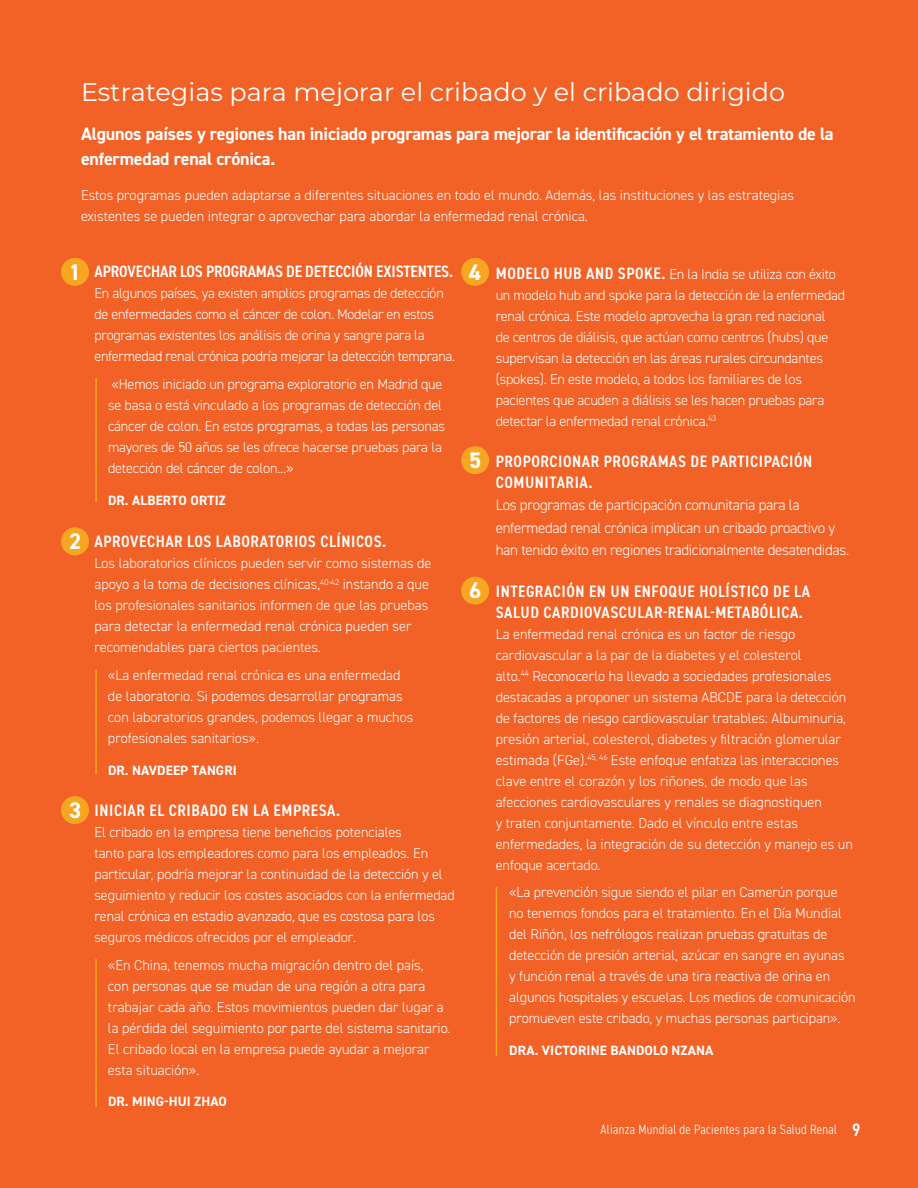
<style>
.page{position:relative;width:918px;height:1188px;background:#fff}
.page>*{position:absolute;margin:0;border:0;box-sizing:border-box;transform-origin:0 0}
.t1{font:25.5px "Montserrat";color:#fff}
.t2{font:700 22.65px "DIN2014";color:#fff}
.t3{font:700 18px/25.5px "DIN2014";letter-spacing:-.01em;color:#fff}
.t4{font:600 condensed 16.5px/21px "DIN2014";letter-spacing:.035em;color:#fff}
.t5{font:600 condensed 16.5px "DIN2014";letter-spacing:-.005em;color:#fff}
.t6{font:300 15px/22.5px "DIN2014";letter-spacing:-.02em;color:#fff}
.t7{font:300 14.25px/21px "DIN2014";letter-spacing:-.005em;color:#fff}
.t8{font:700 13.5px "DIN2014";letter-spacing:.01em;color:#fff}
.t9{font:300 condensed 13.5px "DIN2014";letter-spacing:.025em;color:#fff}
.s1{font-weight:600;font-stretch:condensed;font-size:16.5px}
.s2{font-weight:600;font-size:18px}
</style>
<div class="page">
<div style="left:0;top:0;width:918px;height:501px;background:#f26126"></div>
<div style="left:0;top:258px;width:918px;height:930px;background:#f26126"></div>
<hr style="left:95px;top:378px;width:2px;height:124px;background:#f7a621">
<hr style="left:95px;top:670px;width:2px;height:104px;background:#f7a621">
<hr style="left:95px;top:959px;width:2px;height:148px;background:#f7a621">
<hr style="left:496px;top:887px;width:1px;height:169px;background:#f7a621">
<div style="left:61px;top:258px;width:28px;height:28px;background:#f7a621;border-radius:50%"></div>
<div style="left:461px;top:258px;width:28px;height:28px;background:#f7a621;border-radius:50%"></div>
<div style="left:61px;top:527px;width:28px;height:28px;background:#f7a621;border-radius:50%"></div>
<div style="left:461px;top:446px;width:28px;height:28px;background:#f7a621;border-radius:50%"></div>
<div style="left:61px;top:796px;width:28px;height:28px;background:#f7a621;border-radius:50%"></div>
<div style="left:461px;top:577px;width:28px;height:28px;background:#f7a621;border-radius:50%"></div>
<h1 class="t1" style="left:81px;top:74px;width:705px">Estrategias para mejorar el cribado y el cribado dirigido</h1>
<p class="t3" style="left:81px;top:121px;width:754px">Algunos países y regiones han iniciado programas para mejorar la identificación y el tratamiento de la enfermedad renal crónica.</p>
<p class="t7" style="left:81px;top:184px;width:715px">Estos programas pueden adaptarse a diferentes situaciones en todo el mundo. Además, las instituciones y las estrategias existentes se pueden integrar o aprovechar para abordar la enfermedad renal crónica.</p>
<p class="t5" style="left:95px;top:261px;width:360px">APROVECHAR LOS PROGRAMAS DE DETECCIÓN EXISTENTES.</p>
<p class="t7" style="left:94px;top:283px;width:362px">En algunos países, ya existen amplios programas de detección de enfermedades como el cáncer de colon. Modelar en estos programas existentes los análisis de orina y sangre para la enfermedad renal crónica podría mejorar la detección temprana.</p>
<p class="t7" style="left:108px;top:374px;width:339px">«Hemos iniciado un programa exploratorio en Madrid que se basa o está vinculado a los programas de detección del cáncer de colon. En estos programas, a todas las personas mayores de 50 años se les ofrece hacerse pruebas para la detección del cáncer de colon...»</p>
<p class="t8" style="left:108px;top:491px;width:119px">DR. ALBERTO ORTIZ</p>
<p class="t4" style="left:95px;top:531px;width:293px">APROVECHAR LOS LABORATORIOS CLÍNICOS.</p>
<p class="t7" style="left:94px;top:553px;width:339px">Los laboratorios clínicos pueden servir como sistemas de apoyo a la toma de decisiones clínicas,<sup>40-42</sup> instando a que los profesionales sanitarios informen de que las pruebas para detectar la enfermedad renal crónica pueden ser recomendables para ciertos pacientes.</p>
<p class="t7" style="left:108px;top:665px;width:307px">«La enfermedad renal crónica es una enfermedad de laboratorio. Si podemos desarrollar programas con laboratorios grandes, podemos llegar a muchos profesionales sanitarios».</p>
<p class="t8" style="left:108px;top:761px;width:130px">DR. NAVDEEP TANGRI</p>
<p class="t4" style="left:95px;top:799px;width:247px">INICIAR EL CRIBADO EN LA EMPRESA.</p>
<p class="t7" style="left:94px;top:822px;width:362px">El cribado en la empresa tiene beneficios potenciales<br>tanto para los empleadores como para los empleados. En particular, podría mejorar la continuidad de la detección y el seguimiento y reducir los costes asociados con la enfermedad renal crónica en estadio avanzado, que es costosa para los seguros médicos ofrecidos por el empleador.</p>
<p class="t7" style="left:108px;top:954px;width:344px">«En China, tenemos mucha migración dentro del país,<br>con personas que se mudan de una región a otra para trabajar cada año. Estos movimientos pueden dar lugar a la pérdida del seguimiento por parte del sistema sanitario.<br>El cribado local en la empresa puede ayudar a mejorar esta situación».</p>
<p class="t8" style="left:108px;top:1093px;width:120px">DR. MING-HUI ZHAO</p>
<h2 class="t2" style="left:69px;top:257px;width:14px">1</h2>
<h2 class="t2" style="left:469px;top:257px;width:14px">4</h2>
<p class="t7" style="left:496px;top:263px;width:351px"><span class="s1">MODELO HUB AND SPOKE.</span> En la India se utiliza con éxito un modelo hub and spoke para la detección de la enfermedad renal crónica. Este modelo aprovecha la gran red nacional<br>de centros de diálisis, que actúan como centros (hubs) que supervisan la detección en las áreas rurales circundantes (spokes). En este modelo, a todos los familiares de los pacientes que acuden a diálisis se les hacen pruebas para detectar la enfermedad renal crónica.<sup>43</sup></p>
<p class="t4" style="left:496px;top:450px;width:318px">PROPORCIONAR PROGRAMAS DE PARTICIPACIÓN<br>COMUNITARIA.</p>
<p class="t6" style="left:496px;top:494px;width:355px">Los programas de participación comunitaria para la enfermedad renal crónica implican un cribado proactivo y han tenido éxito en regiones tradicionalmente desatendidas.</p>
<p class="t4" style="left:496px;top:580px;width:316px">INTEGRACIÓN EN UN ENFOQUE HOLÍSTICO DE LA<br>SALUD CARDIOVASCULAR-RENAL-METABÓLICA.</p>
<p class="t7" style="left:496px;top:623px;width:359px">La enfermedad renal crónica es un factor de riesgo cardiovascular a la par de la diabetes y el colesterol<br>alto.<sup>44</sup> Reconocerlo ha llevado a sociedades profesionales destacadas a proponer un sistema ABCDE para la detección de factores de riesgo cardiovascular tratables: Albuminuria, presión arterial, colesterol, diabetes y filtración glomerular estimada (FGe).<sup>45,</sup> <sup>46</sup> Este enfoque enfatiza las interacciones clave entre el corazón y los riñones, de modo que las afecciones cardiovasculares y renales se diagnostiquen<br>y traten conjuntamente. Dado el vínculo entre estas enfermedades, la integración de su detección y manejo es un enfoque acertado.</p>
<p class="t7" style="left:509px;top:882px;width:348px">«La prevención sigue siendo el pilar en Camerún porque<br>no tenemos fondos para el tratamiento. En el Día Mundial del Riñón, los nefrólogos realizan pruebas gratuitas de detección de presión arterial, azúcar en sangre en ayunas<br>y función renal a través de una tira reactiva de orina en algunos hospitales y escuelas. Los medios de comunicación promueven este cribado, y muchas personas participan».</p>
<p class="t8" style="left:509px;top:1041px;width:206px">DRA. VICTORINE BANDOLO NZANA</p>
<h2 class="t2" style="left:469px;top:445px;width:14px">5</h2>
<h2 class="t2" style="left:69px;top:526px;width:14px">2</h2>
<h2 class="t2" style="left:469px;top:575px;width:14px">6</h2>
<h2 class="t2" style="left:69px;top:795px;width:14px">3</h2>
<p class="t9" style="left:601px;top:1121px;width:261px">Alianza Mundial de Pacientes para la Salud Renal <span class="s2">9</span></p>
</div>
